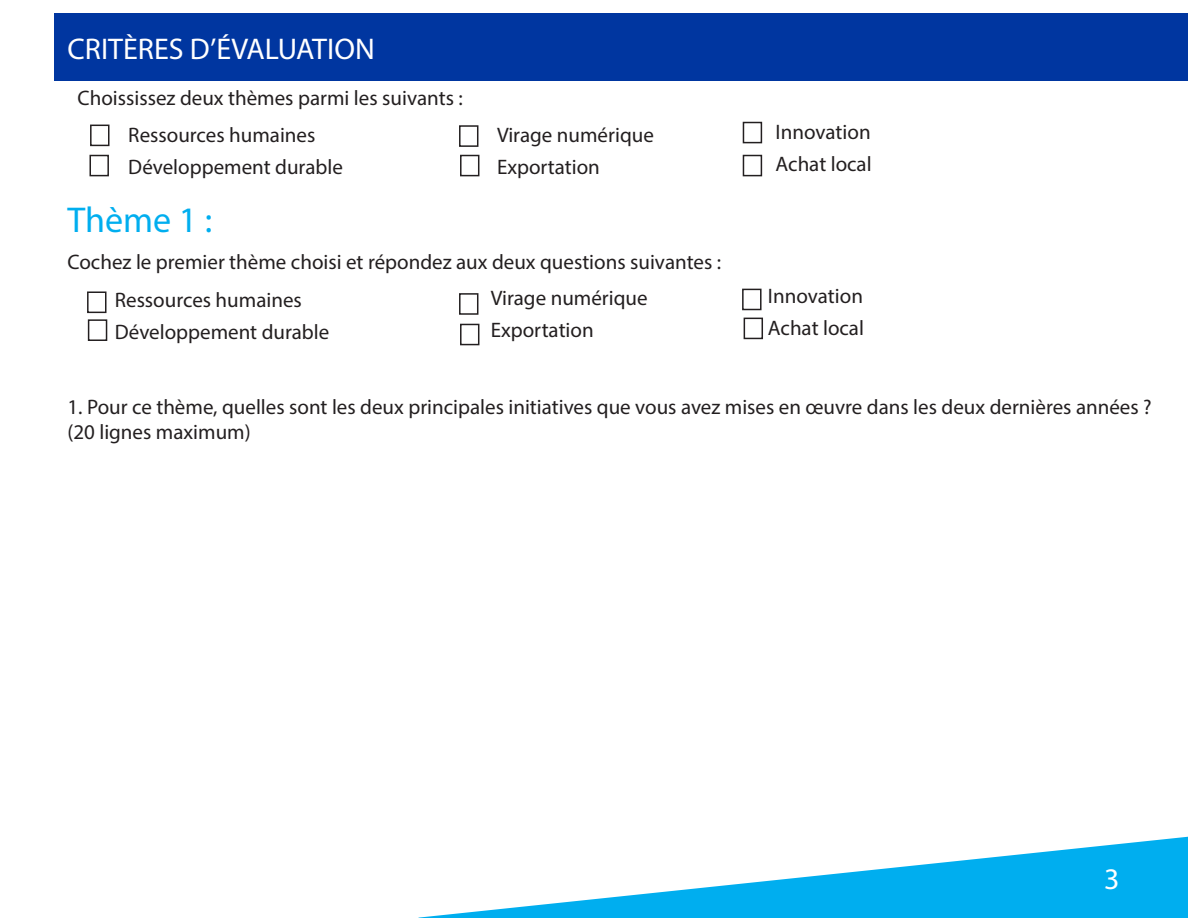
<style>
.page{position:relative;width:1188px;height:918px;background:#fff}
.page>*{position:absolute;margin:0;border:0;box-sizing:border-box;transform-origin:0 0}
.t1{font:36px "Myriad Pro";color:#00aeef}
.t2{font:30px "Myriad Pro";color:#fff}
.t3{font:21px/25.2px "Myriad Pro";color:#231f20}
</style>
<div class="page">
<svg style="left:418px;top:837px;width:770px;height:81px"></svg>
<div style="left:87px;top:291px;width:19px;height:22px;border:2px solid #231f20"></div>
<div style="left:54px;top:14px;width:1134px;height:67px;background:#0036a0"></div>
<div style="left:90px;top:155px;width:19px;height:21px;border:2px solid #231f20"></div>
<div style="left:90px;top:125px;width:20px;height:21px;border:2px solid #231f20"></div>
<div style="left:460px;top:155px;width:19px;height:21px;border:2px solid #231f20"></div>
<div style="left:459px;top:125px;width:19px;height:22px;border:2px solid #231f20"></div>
<div style="left:743px;top:122px;width:19px;height:21px;border:2px solid #231f20"></div>
<div style="left:743px;top:155px;width:19px;height:21px;border:2px solid #231f20"></div>
<div style="left:88px;top:319px;width:19px;height:22px;border:2px solid #231f20"></div>
<div style="left:460px;top:324px;width:19px;height:21px;border:2px solid #231f20"></div>
<div style="left:459px;top:293px;width:19px;height:22px;border:2px solid #231f20"></div>
<div style="left:742px;top:289px;width:20px;height:21px;border:2px solid #231f20"></div>
<div style="left:744px;top:318px;width:19px;height:21px;border:2px solid #231f20"></div>
<p class="t2" style="left:68px;top:31px;width:309px">CRITÈRES D’ÉVALUATION</p>
<p class="t3" style="left:78px;top:85px;width:387px">Choississez deux thèmes parmi les suivants :</p>
<p class="t3" style="left:128px;top:122px;width:189px">Ressources humaines</p>
<p class="t3" style="left:128px;top:154px;width:216px">Développement durable</p>
<p class="t1" style="left:68px;top:197px;width:146px">Thème 1 :</p>
<p class="t3" style="left:497px;top:122px;width:158px">Virage numérique</p>
<p class="t3" style="left:497px;top:154px;width:104px">Exportation</p>
<p class="t3" style="left:68px;top:249px;width:655px">Cochez le premier thème choisi et répondez aux deux questions suivantes :</p>
<p class="t3" style="left:491px;top:286px;width:158px">Virage numérique</p>
<p class="t3" style="left:491px;top:317px;width:104px">Exportation</p>
<p class="t3" style="left:115px;top:287px;width:189px">Ressources humaines</p>
<p class="t3" style="left:115px;top:319px;width:216px">Développement durable</p>
<p class="t3" style="left:776px;top:119px;width:97px">Innovation</p>
<p class="t3" style="left:776px;top:151px;width:98px">Achat local</p>
<p class="t3" style="left:768px;top:283px;width:97px">Innovation</p>
<p class="t3" style="left:768px;top:315px;width:98px">Achat local</p>
<p class="t3" style="left:68px;top:394px;width:1086px">1. Pour ce thème, quelles sont les deux principales initiatives que vous avez mises en œuvre dans les deux dernières années ? (20 lignes maximum)</p>
<h2 class="t2" style="left:1104px;top:861px;width:17px">3</h2>
</div>
